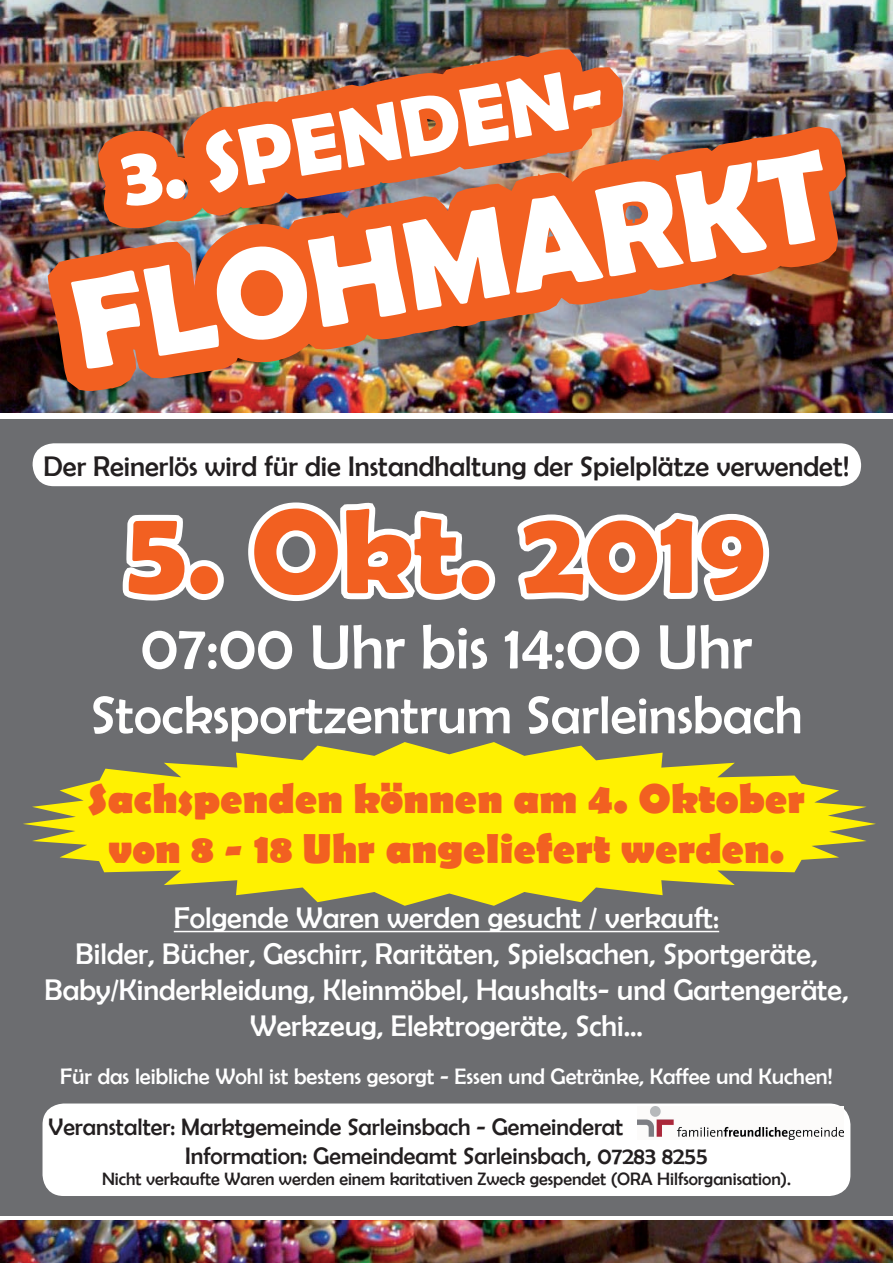
<style>
.page{position:relative;width:893px;height:1263px;background:#fff}
.page>*{position:absolute;margin:0;border:0;box-sizing:border-box;transform-origin:0 0}
.t1{font:700 129px "Berlin Sans FB Demi";color:#fff}
.t2{font:700 120px "Berlin Sans FB Demi";color:#f26021}
.t3{font:700 84px "Berlin Sans FB Demi";color:#fff}
.t4{font:63px "Berlin Sans FB";color:#fff}
.t5{font:54px "Berlin Sans FB";color:#fff}
.t6{font:700 42px/50.4px "Berlin Sans FB";color:#f26021;text-align:center}
.t7{font:30px/36px "Berlin Sans FB";color:#fff;text-align:center}
.t8{font:28.5px "Berlin Sans FB";color:#231f20}
.t9{font:24px/28.8px "Berlin Sans FB";color:#231f20}
.t10{font:22.5px "Berlin Sans FB";color:#fff}
.t11{font:18px "Berlin Sans FB";color:#231f20}
</style>
<div class="page">
<img style="left:0;top:0;width:893px;height:412px">
<div style="left:0;top:419px;width:893px;height:796px;background:#6c6d70"></div>
<img style="left:19px;top:0;width:859px;height:413px">
<img style="left:0;top:1220px;width:893px;height:43px">
<div style="left:43px;top:1103px;width:807px;height:93px;background:#fff;border-radius:21px"></div>
<div style="left:33px;top:443px;width:828px;height:43px;background:#fff;border-radius:21px"></div>
<img style="left:638px;top:1106px;width:205px;height:34px">
<svg style="left:23px;top:742px;width:853px;height:164px;fill:#fff101"></svg>
<hr style="left:174px;top:931px;width:545px;height:1px;background:#fff">
<svg style="left:122px;top:514px;width:102px;height:87px"></svg>
<svg style="left:248px;top:502px;width:397px;height:99px"></svg>
<svg style="left:645px;top:512px;width:63px;height:736px"></svg>
<svg style="left:687px;top:512px;width:83px;height:98px"></svg>
<h3 class="t3" style="left:112px;top:131px;width:498px;rotate:-10deg">3. SPENDEN-</h3>
<h1 class="t1" style="left:60px;top:252px;width:768px;rotate:-10deg">FLOHMARKT</h1>
<p class="t8" style="left:44px;top:450px;width:807px">Der Reinerlös wird für die Instandhaltung der Spielplätze verwendet!</p>
<h2 class="t2" style="left:127px;top:482px;width:641px">5. Okt. 2019</h2>
<h3 class="t4" style="left:141px;top:612px;width:613px">07:00 Uhr bis 14:00 Uhr</h3>
<h3 class="t5" style="left:90px;top:685px;width:714px">Stocksportzentrum Sarleinsbach</h3>
<h3 class="t6" style="left:88px;top:775px;width:719px">Sachspenden können am 4. Oktober von 8 - 18 Uhr angeliefert werden.</h3>
<p class="t7" style="left:44px;top:899px;width:805px">Folgende Waren werden gesucht / verkauft:<br>Bilder, Bücher, Geschirr, Raritäten, Spielsachen, Sportgeräte, Baby/Kinderkleidung, Kleinmöbel, Haushalts- und Gartengeräte, Werkzeug, Elektrogeräte, Schi...</p>
<p class="t10" style="left:60px;top:1064px;width:774px">Für das leibliche Wohl ist bestens gesorgt - Essen und Getränke, Kaffee und Kuchen!</p>
<p class="t9" style="left:185px;top:1112px;width:524px;text-indent:-137px">Veranstalter: Marktgemeinde Sarleinsbach - Gemeinderat<br>Information: Gemeindeamt Sarleinsbach, 07283 8255</p>
<p class="t11" style="left:102px;top:1169px;width:690px">Nicht verkaufte Waren werden einem karitativen Zweck gespendet (ORA Hilfsorganisation).</p>
</div>
